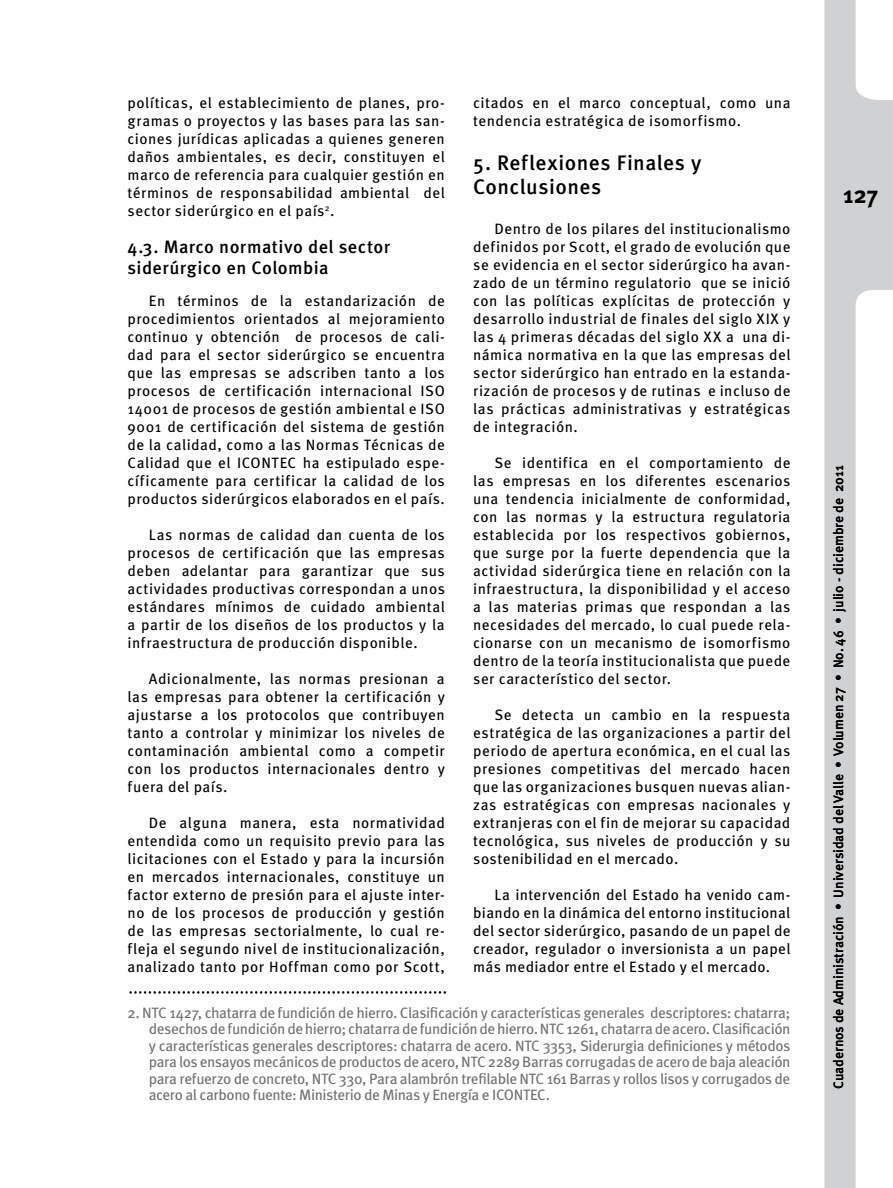
<style>
.page{position:relative;width:893px;height:1188px;background:#fff}
.page>*{position:absolute;margin:0;border:0;box-sizing:border-box;transform-origin:0 0}
.t1{font:700 24px "Meta Pro";color:#000}
.t2{font:500 21px/24px "Meta Pro";letter-spacing:.025em;color:#000}
.t3{font:500 18px/21px "Meta Pro";letter-spacing:.025em;color:#000}
.t4{font:15px/18px "Meta Pro";letter-spacing:.03em;color:#000;text-align:justify}
.t5{font:15px/16.5px "Meta Pro";letter-spacing:-.025em;color:#707172;text-align:justify}
.t6{font:500 13.5px "Meta Pro";color:#000}
</style>
<div class="page">
<svg style="left:824px;top:0;width:69px;height:1188px;fill:#d0d1d2"></svg>
<svg style="left:129px;top:991px;width:317px;height:3px"></svg>
<p class="t4" style="left:128px;top:94px;width:319px">políticas, el establecimiento de planes, pro&shy;gramas o proyectos y las bases para las san&shy;ciones jurídicas aplicadas a quienes generen daños ambientales, es decir, constituyen el marco de referencia para cualquier gestión en términos de responsabilidad ambiental del sector siderúrgico en el país<sup>2</sup>.</p>
<p class="t3" style="left:128px;top:237px;width:264px">4.3. Marco normativo del sector siderúrgico en Colombia</p>
<p class="t4" style="left:128px;top:292px;width:319px;text-indent:21px">En términos de la estandarización de procedimientos orientados al mejoramiento continuo y obtención de procesos de cali&shy;dad para el sector siderúrgico se encuentra que las empresas se adscriben tanto a los procesos de certificación internacional ISO 14001 de procesos de gestión ambiental e ISO 9001 de certificación del sistema de gestión de la calidad, como a las Normas Técnicas de Calidad que el ICONTEC ha estipulado espe&shy;cíficamente para certificar la calidad de los productos siderúrgicos elaborados en el país.</p>
<p class="t4" style="left:128px;top:526px;width:319px;text-indent:21px">Las normas de calidad dan cuenta de los procesos de certificación que las empresas deben adelantar para garantizar que sus actividades productivas correspondan a unos estándares mínimos de cuidado ambiental a partir de los diseños de los productos y la infraestructura de producción disponible.</p>
<p class="t4" style="left:128px;top:670px;width:319px;text-indent:21px">Adicionalmente, las normas presionan a las empresas para obtener la certificación y ajustarse a los protocolos que contribuyen tanto a controlar y minimizar los niveles de contaminación ambiental como a competir con los productos internacionales dentro y fuera del país.</p>
<p class="t4" style="left:128px;top:814px;width:319px;text-indent:21px">De alguna manera, esta normatividad entendida como un requisito previo para las licitaciones con el Estado y para la incursión en mercados internacionales, constituye un factor externo de presión para el ajuste inter&shy;no de los procesos de producción y gestión de las empresas sectorialmente, lo cual re&shy;fleja el segundo nivel de institucionalización, analizado tanto por Hoffman como por Scott,</p>
<p class="t4" style="left:473px;top:94px;width:319px">citados en el marco conceptual, como una tendencia estratégica de isomorfismo.</p>
<h2 class="t2" style="left:473px;top:152px;width:230px">5. Reflexiones Finales y<br>Conclusiones</h2>
<p class="t4" style="left:473px;top:220px;width:319px;text-indent:21px">Dentro de los pilares del institucionalismo definidos por Scott, el grado de evolución que se evidencia en el sector siderúrgico ha avan&shy;zado de un término regulatorio que se inició con las políticas explícitas de protección y desarrollo industrial de finales del siglo XIX y las 4 primeras décadas del siglo XX a una di&shy;námica normativa en la que las empresas del sector siderúrgico han entrado en la estanda&shy;rización de procesos y de rutinas e incluso de las prácticas administrativas y estratégicas de integración.</p>
<p class="t4" style="left:473px;top:454px;width:319px;text-indent:21px">Se identifica en el comportamiento de las empresas en los diferentes escenarios una tendencia inicialmente de conformidad, con las normas y la estructura regulatoria establecida por los respectivos gobiernos, que surge por la fuerte dependencia que la actividad siderúrgica tiene en relación con la infraestructura, la disponibilidad y el acceso a las materias primas que respondan a las necesidades del mercado, lo cual puede rela&shy;cionarse con un mecanismo de isomorfismo dentro de la teoría institucionalista que puede ser característico del sector.</p>
<p class="t4" style="left:473px;top:706px;width:319px;text-indent:21px">Se detecta un cambio en la respuesta estratégica de las organizaciones a partir del periodo de apertura económica, en el cual las presiones competitivas del mercado hacen que las organizaciones busquen nuevas alian&shy;zas estratégicas con empresas nacionales y extranjeras con el fin de mejorar su capacidad tecnológica, sus niveles de producción y su sostenibilidad en el mercado.</p>
<p class="t4" style="left:473px;top:886px;width:319px;text-indent:21px">La intervención del Estado ha venido cam&shy;biando en la dinámica del entorno institucional del sector siderúrgico, pasando de un papel de creador, regulador o inversionista a un papel más mediador entre el Estado y el mercado.</p>
<p class="t5" style="left:149px;top:1005px;width:643px;text-indent:-21px">2. NTC 1427, chatarra de fundición de hierro. Clasificación y características generales descriptores: chatarra; desechos de fundición de hierro; chatarra de fundición de hierro. NTC 1261, chatarra de acero. Clasificación y características generales descriptores: chatarra de acero. NTC 3353, Siderurgia definiciones y métodos para los ensayos mecánicos de productos de acero, NTC 2289 Barras corrugadas de acero de baja aleación para refuerzo de concreto, NTC 330, Para alambrón trefilable NTC 161 Barras y rollos lisos y corrugados de acero al carbono fuente: Ministerio de Minas y Energía e ICONTEC.</p>
<h1 class="t1" style="left:843px;top:180px;width:37px">127</h1>
<p class="t6" style="left:830px;top:1089px;width:625px;rotate:-90deg">Cuadernos de Administración • Universidad del Valle • Volumen 27 • No. 46 • julio - diciembre de 2011</p>
</div>
